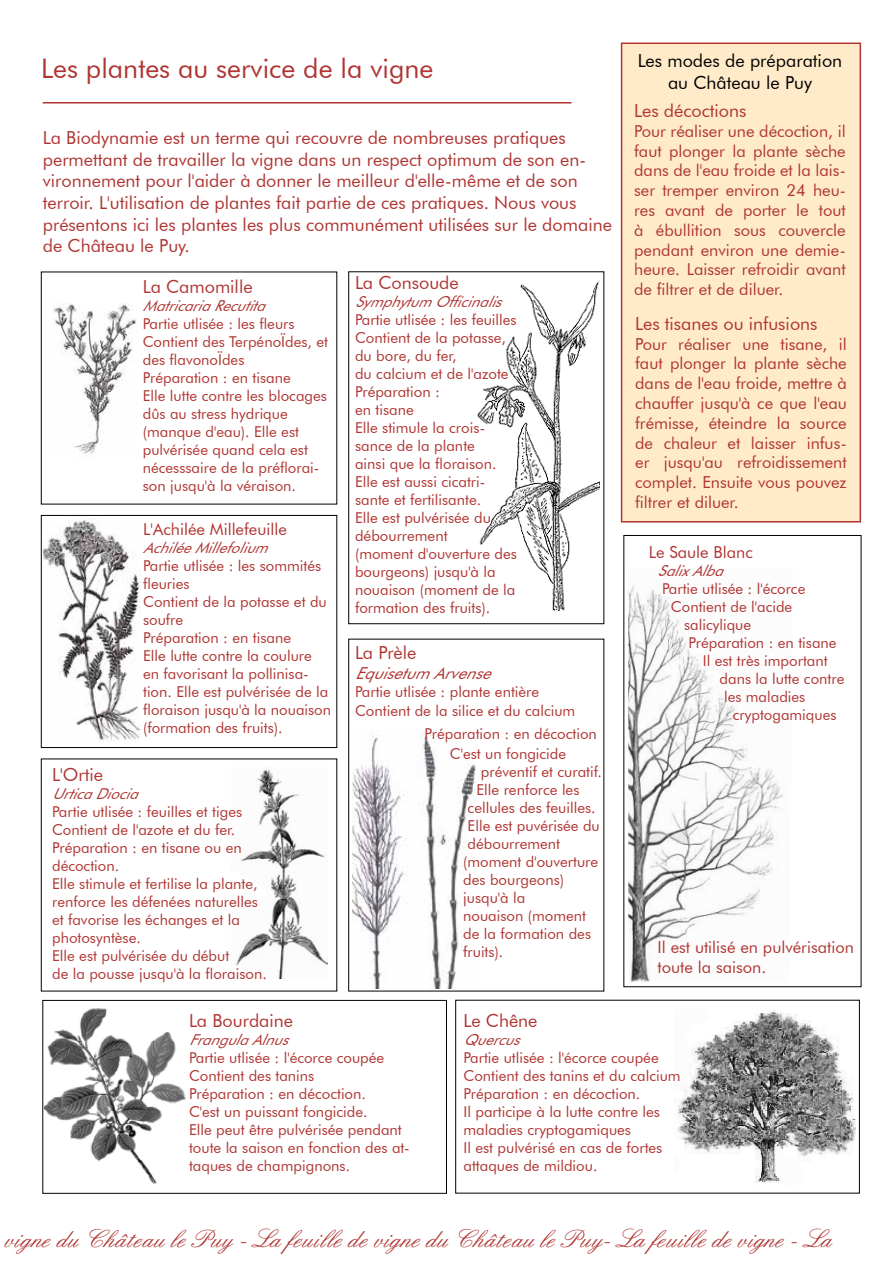
<style>
.page{position:relative;width:893px;height:1263px;background:#fff}
.page>*{position:absolute;margin:0;border:0;box-sizing:border-box;transform-origin:0 0}
.t1{font:27px "English";color:#af3532}
.t2{font:27px "Futura BT";color:#af3532}
.t3{font:18px/21.6px "Futura BT";color:#af3532}
.t4{font:18px/21.6px "Futura BT";color:#000;text-align:center}
.t5{font:16.5px/19.8px "Futura BT";color:#af3532;text-align:justify}
.t6{font:italic 16.5px "Futura BT";color:#af3532}
.t7{font:15px/18px "Futura BT";color:#af3532}
.t8{font:italic 15px "Futura BT";color:#af3532}
</style>
<div class="page">
<img style="left:43px;top:517px;width:98px;height:224px">
<hr style="left:43px;top:102px;width:529px;height:2px;background:#af3532">
<div style="left:622px;top:43px;width:238px;height:479px;background:#ffebc9"></div>
<div style="left:621px;top:43px;width:240px;height:479px;border:2px solid #af3532"></div>
<img style="left:53px;top:303px;width:83px;height:154px">
<div style="left:41px;top:515px;width:296px;height:233px;border:1px solid #000"></div>
<div style="left:348px;top:272px;width:256px;height:352px;border:1px solid #000"></div>
<img style="left:477px;top:280px;width:123px;height:330px">
<img style="left:352px;top:734px;width:124px;height:254px">
<img style="left:628px;top:584px;width:156px;height:398px">
<div style="left:43px;top:1000px;width:404px;height:193px;border:1px solid #000"></div>
<div style="left:455px;top:1000px;width:405px;height:193px;border:1px solid #000"></div>
<img style="left:236px;top:769px;width:92px;height:209px">
<img style="left:45px;top:1008px;width:141px;height:176px">
<img style="left:677px;top:1010px;width:178px;height:173px">
<p class="t4" style="left:638px;top:50px;width:206px">Les modes de préparation au Château le Puy</p>
<p class="t3" style="left:634px;top:100px;width:114px">Les décoctions</p>
<p class="t5" style="left:634px;top:121px;width:213px">Pour réaliser une décoction, il faut plonger la plante sèche dans de l'eau froide et la lais&shy;ser tremper environ 24 heu&shy;res avant de porter le tout à ébullition sous couvercle pendant environ une demie&shy;heure. Laisser refroidir avant de filtrer et de diluer.</p>
<p class="t3" style="left:635px;top:312px;width:184px">Les tisanes ou infusions</p>
<p class="t5" style="left:635px;top:334px;width:213px">Pour réaliser une tisane, il faut plonger la plante sèche dans de l'eau froide, mettre à chauffer jusqu'à ce que l'eau frémisse, éteindre la source de chaleur et laisser infus&shy;er jusqu'au refroidissement complet. Ensuite vous pouvez filtrer et diluer.</p>
<h1 class="t2" style="left:41px;top:52px;width:394px">Les plantes au service de la vigne</h1>
<p class="t3" style="left:43px;top:127px;width:571px">La Biodynamie est un terme qui recouvre de nombreuses pratiques permettant de travailler la vigne dans un respect optimum de son en&shy;vironnement pour l'aider à donner le meilleur d'elle-même et de son terroir. L'utilisation de plantes fait partie de ces pratiques. Nous vous présentons ici les plantes les plus communément utilisées sur le domaine de Château le Puy.</p>
<p class="t3" style="left:143px;top:276px;width:111px">La Camomille</p>
<p class="t8" style="left:143px;top:297px;width:132px">MatricariaRecutita</p>
<p class="t7" style="left:143px;top:315px;width:187px">Partie utlisée : les fleurs<br>Contient des TerpénoÏdes, et des flavonoÏdes<br>Préparation : en tisane<br>Elle lutte contre les blocages dûs au stress hydrique (manque d'eau). Elle est pulvérisée quand cela est nécesssaire de la préflorai&shy;son jusqu'à la véraison.</p>
<p class="t3" style="left:355px;top:271px;width:105px">La Consoude</p>
<p class="t8" style="left:355px;top:292px;width:156px">SymphytumOfficinalis</p>
<p class="t7" style="left:355px;top:310px;width:163px">Partie utlisée : les feuilles<br>Contient de la potasse, du bore, du fer,<br>du calcium et de l'azote<br>Préparation :<br>en tisane<br>Elle stimule la crois&shy;sance de la plante<br>ainsi que la floraison.<br>Elle est aussi cicatri&shy;sante et fertilisante.<br>Elle est pulvérisée du débourrement<br>(moment d'ouverture des bourgeons) jusqu'à la nouaison (moment de la formation des fruits).</p>
<p class="t3" style="left:355px;top:641px;width:63px">La Prèle</p>
<p class="t6" style="left:355px;top:663px;width:146px">EquisetumArvense</p>
<p class="t7" style="left:355px;top:681px;width:222px;line-height:19.8px">Partie utlisée : plante entière<br>Contient de la silice et du calcium</p>
<p class="t7" style="left:424px;top:723px;width:174px;line-height:20.1px;text-align:center">Préparation : en décoction<br>C'est un fongicide</p>
<p class="t7" style="left:481px;top:763px;width:123px">préventif et curatif.</p>
<p class="t7" style="left:476px;top:781px;width:104px">Elle renforce les</p>
<p class="t7" style="left:468px;top:799px;width:129px">cellules des feuilles.</p>
<p class="t7" style="left:468px;top:817px;width:134px">Elle est puvérisée du</p>
<p class="t7" style="left:468px;top:835px;width:94px">débourrement</p>
<p class="t7" style="left:463px;top:853px;width:137px">(moment d'ouverture</p>
<p class="t7" style="left:463px;top:871px;width:102px">des bourgeons)</p>
<p class="t7" style="left:463px;top:889px;width:64px">jusqu'à la</p>
<p class="t7" style="left:463px;top:907px;width:124px">nouaison (moment</p>
<p class="t7" style="left:463px;top:925px;width:129px">de la formation des</p>
<p class="t7" style="left:463px;top:943px;width:42px">fruits).</p>
<p class="t5" style="left:143px;top:519px;width:145px">L'Achilée Millefeuille</p>
<p class="t8" style="left:143px;top:539px;width:134px">AchiléeMillefolium</p>
<p class="t7" style="left:143px;top:557px;width:190px">Partie utlisée : les sommités fleuries<br>Contient de la potasse et du soufre<br>Préparation : en tisane<br>Elle lutte contre la coulure en favorisant la pollinisa&shy;tion. Elle est pulvérisée de la floraison jusqu'à la nouaison (formation des fruits).</p>
<p class="t5" style="left:649px;top:542px;width:106px">Le Saule Blanc</p>
<p class="t8" style="left:658px;top:561px;width:74px">SalixAlba</p>
<p class="t7" style="left:662px;top:579px;width:145px">Partie utlisée : l'écorce</p>
<p class="t7" style="left:671px;top:597px;width:123px">Contient de l'acide</p>
<p class="t7" style="left:684px;top:615px;width:68px">salicylique</p>
<p class="t7" style="left:689px;top:633px;width:149px">Préparation : en tisane</p>
<p class="t7" style="left:703px;top:651px;width:126px">Il est très important</p>
<p class="t7" style="left:720px;top:669px;width:126px">dans la lutte contre</p>
<p class="t7" style="left:724px;top:687px;width:83px">les maladies</p>
<p class="t7" style="left:733px;top:705px;width:105px">cryptogamiques</p>
<p class="t3" style="left:52px;top:764px;width:53px">L'Ortie</p>
<p class="t8" style="left:52px;top:785px;width:95px">UrticaDiocia</p>
<p class="t7" style="left:52px;top:803px;width:216px">Partie utlisée : feuilles et tiges<br>Contient de l'azote et du fer.<br>Préparation : en tisane ou en décoction.<br>Elle stimule et fertilise la plante, renforce les défenées naturelles et favorise les échanges et la photosyntèse.<br>Elle est pulvérisée du début<br>de la pousse jusqu'à la floraison.</p>
<p class="t3" style="left:189px;top:1009px;width:106px">La Bourdaine</p>
<p class="t8" style="left:189px;top:1030px;width:108px">FrangulaAlnus</p>
<p class="t7" style="left:189px;top:1048px;width:222px">Partie utlisée : l'écorce coupée<br>Contient des tanins<br>Préparation : en décoction.<br>C'est un puissant fongicide.<br>Elle peut être pulvérisée pendant toute la saison en fonction des at&shy;taques de champignons.</p>
<p class="t5" style="left:657px;top:937px;width:198px">Il est utilisé en pulvérisation toute la saison.</p>
<p class="t3" style="left:463px;top:1010px;width:76px">Le Chêne</p>
<p class="t8" style="left:463px;top:1031px;width:65px">Quercus</p>
<p class="t7" style="left:463px;top:1049px;width:219px">Partie utlisée : l'écorce coupée<br>Contient des tanins et du calcium<br>Préparation : en décoction.<br>Il participe à la lutte contre les maladies cryptogamiques<br>Il est pulvérisé en cas de fortes attaques de mildiou.</p>
<h1 class="t1" style="left:9px;top:1225px;width:829px">vigne du Château le Puy - La feuille de vigne du Château le Puy- La feuille de vigne - La</h1>
</div>
